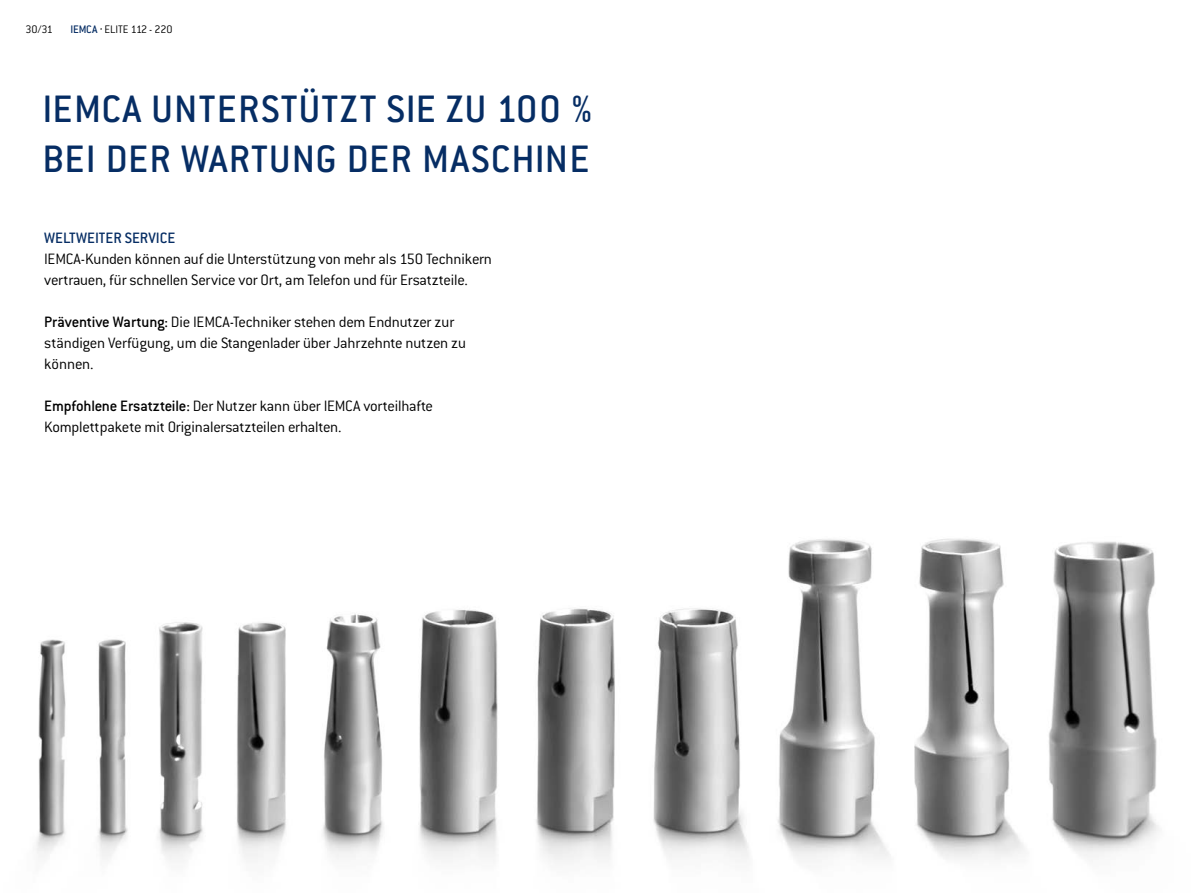
<style>
.page{position:relative;width:1191px;height:893px;background:#fff}
.page>*{position:absolute;margin:0;border:0;box-sizing:border-box;transform-origin:0 0}
.t1{font:500 42px "Conduit ITC";letter-spacing:.03em;color:#062d64}
.t2{font:300 16.5px/21px "Conduit ITC";letter-spacing:-.015em;color:#000}
.t3{font:500 16.5px "Conduit ITC";color:#062d64}
.t4{font:300 12px "Conduit ITC";letter-spacing:-.015em;color:#000}
.s1{font-weight:500;color:#062d64}
.s2{font-family:"Myriad Pro";font-weight:400;font-style:italic}
.s3{font-weight:500}
</style>
<div class="page">
<img style="left:36px;top:538px;width:1123px;height:324px">
<p class="t4" style="left:26px;top:23px;width:29px">30/31</p>
<p class="t4" style="left:71px;top:23px;width:103px"><span class="s1">IEMCA</span> <span class="s2">·</span> ELITE 112 - 220</p>
<p class="t1" style="left:43px;top:85px;width:551px">IEMCA UNTERSTÜTZT SIE ZU 100 %</p>
<p class="t1" style="left:43px;top:136px;width:548px">BEI DER WARTUNG DER MASCHINE</p>
<p class="t3" style="left:44px;top:228px;width:133px">WELTWEITER SERVICE</p>
<p class="t2" style="left:44px;top:248px;width:449px">IEMCA-Kunden können auf die Unterstützung von mehr als 150 Technikern vertrauen, für schnellen Service vor Ort, am Telefon und für Ersatzteile.</p>
<p class="t2" style="left:44px;top:311px;width:423px"><span class="s3">Präventive Wartung:</span> Die IEMCA-Techniker stehen dem Endnutzer zur ständigen Verfügung, um die Stangenlader über Jahrzehnte nutzen zu können.</p>
<p class="t2" style="left:44px;top:395px;width:390px"><span class="s3">Empfohlene Ersatzteile:</span> Der Nutzer kann über IEMCA vorteilhafte<br>Komplettpakete mit Originalersatzteilen erhalten.</p>
</div>
